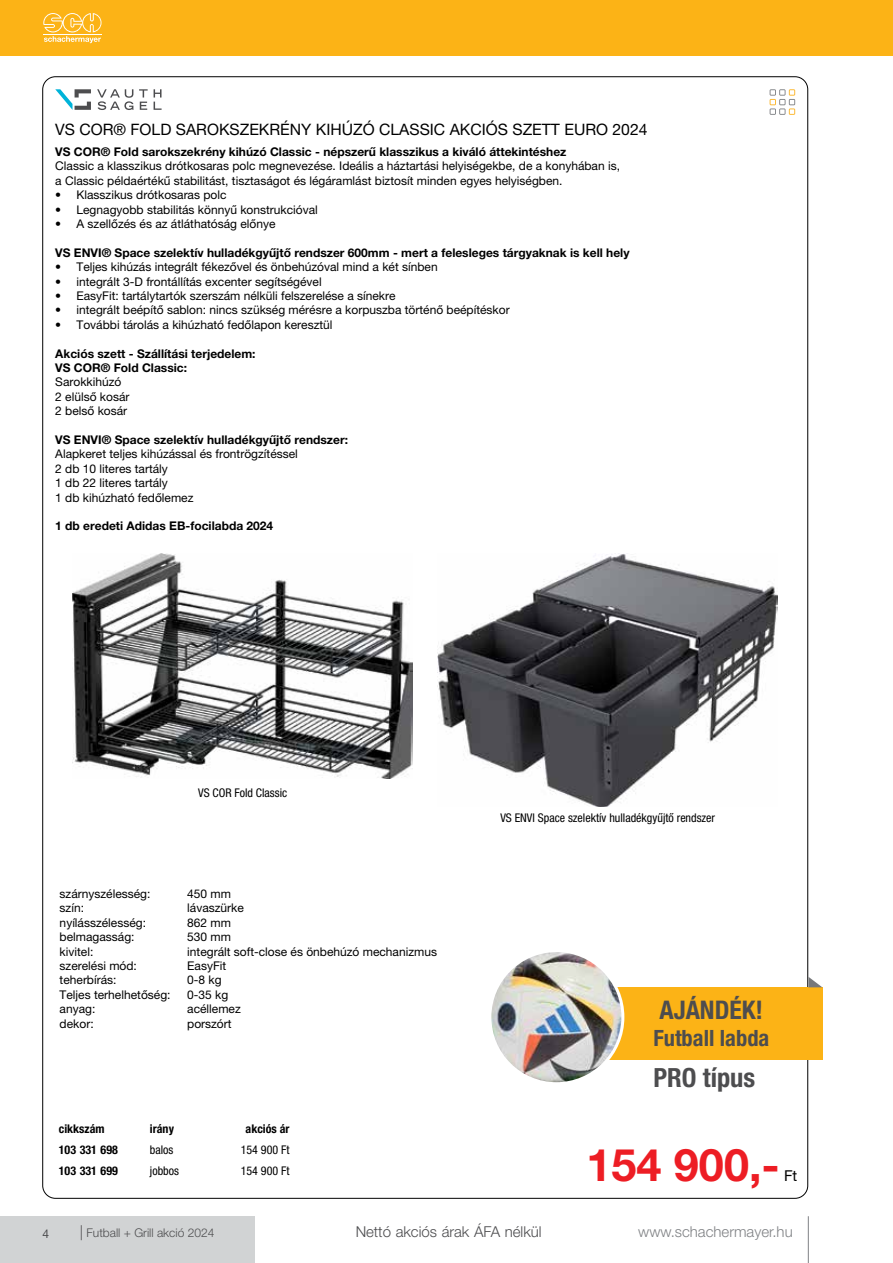
<style>
.page{position:relative;width:893px;height:1263px;background:#fff}
.page>*{position:absolute;margin:0;border:0;box-sizing:border-box;transform-origin:0 0}
.t1{font:700 45px "Helvetica Neue LT Pro";color:#ed1d24}
.t2{font:700 condensed 26.4px "Helvetica Neue LT Pro";color:#4d4d4f}
.t3{font:700 condensed 25.65px "Helvetica Neue LT Pro";color:#4d4d4f}
.t4{font:700 condensed 22.5px "Helvetica Neue LT Pro";color:#4d4d4f}
.t5{font:15.75px "Helvetica Neue LT Pro";color:#000}
.t6{font:300 15px "Helvetica Neue LT Pro";color:#4d4d4f}
.t7{font:300 15px "Helvetica Neue LT Pro";color:#808285}
.t8{font:15px "Helvetica Neue LT Pro";color:#000}
.t9{font:12px/14.4px "Helvetica Neue LT Pro";color:#000}
.t10{font:700 12px/14.4px "Helvetica Neue LT Pro";color:#000}
.t11{font:condensed 12px "Helvetica Neue LT Pro";color:#000}
.t12{font:700 condensed 12px "Helvetica Neue LT Pro";color:#000}
.t13{font:300 12px "Helvetica Neue LT Pro";color:#4d4d4f}
.t14{font:12px "Helvetica Neue LT Pro";color:#4d4d4f}
.s1{font-size:15px}
</style>
<div class="page">
<div style="left:0;top:0;width:893px;height:55px;background:#fcb316"></div>
<div style="left:0;top:1216px;width:255px;height:47px;background:#d1d3d4"></div>
<hr style="left:808px;top:1216px;width:1px;height:47px;background:#808285">
<svg style="left:43px;top:13px;width:59px;height:30px"></svg>
<hr style="left:43px;top:34px;width:59px;height:1px;background:#fff">
<svg style="left:154px;top:89px;width:8px;height:21px"></svg>
<svg style="left:139px;top:89px;width:9px;height:21px"></svg>
<svg style="left:97px;top:89px;width:36px;height:21px"></svg>
<svg style="left:55px;top:89px;width:36px;height:21px"></svg>
<svg style="left:770px;top:89px;width:25px;height:26px"></svg>
<img style="left:73px;top:553px;width:340px;height:226px">
<img style="left:438px;top:553px;width:340px;height:253px">
<div style="left:597px;top:987px;width:225px;height:72px;background:#fcb316"></div>
<svg style="left:808px;top:977px;width:14px;height:10px"></svg>
<img style="left:490px;top:951px;width:133px;height:133px;border-radius:66px">
<div style="left:488px;top:949px;width:136px;height:136px;border:3px solid #fff;border-radius:50%"></div>
<h3 class="t5" style="left:55px;top:120px;width:594px">VS COR® FOLD SAROKSZEKRÉNY KIHÚZÓ CLASSIC AKCIÓS SZETT EURO 2024</h3>
<p class="t10" style="left:55px;top:144px;width:513px">VS COR® Fold sarokszekrény kihúzó Classic - népszerű klasszikus a kiváló áttekintéshez</p>
<p class="t9" style="left:55px;top:159px;width:566px">Classic a klasszikus drótkosaras polc megnevezése. Ideális a háztartási helyiségekbe, de a konyhában is, a Classic példaértékű stabilitást, tisztaságot és légáramlást biztosít minden egyes helyiségben.</p>
<p class="t9" style="left:55px;top:187px;width:173px">• Klasszikus drótkosaras polc</p>
<p class="t9" style="left:55px;top:202px;width:264px">• Legnagyobb stabilitás könnyű konstrukcióval</p>
<p class="t9" style="left:55px;top:216px;width:222px">• A szellőzés és az átláthatóság előnye</p>
<p class="t10" style="left:55px;top:245px;width:576px">VS ENVI® Space szelektív hulladékgyűjtő rendszer 600mm - mert a felesleges tárgyaknak is kell hely</p>
<p class="t9" style="left:55px;top:259px;width:384px">• Teljes kihúzás integrált fékezővel és önbehúzóval mind a két sínben</p>
<p class="t9" style="left:55px;top:274px;width:268px">• integrált 3-D frontállítás excenter segítségével</p>
<p class="t9" style="left:55px;top:288px;width:342px">• EasyFit: tartálytartók szerszám nélküli felszerelése a sínekre</p>
<p class="t9" style="left:55px;top:303px;width:456px">• integrált beépítő sablon: nincs szükség mérésre a korpuszba történő beépítéskor</p>
<p class="t9" style="left:55px;top:317px;width:279px">• További tárolás a kihúzható fedőlapon keresztül</p>
<p class="t10" style="left:55px;top:346px;width:202px">Akciós szett - Szállítási terjedelem:<br>VS COR® Fold Classic:</p>
<p class="t9" style="left:55px;top:375px;width:76px">Sarokkihúzó<br>2 elülső kosár<br>2 belső kosár</p>
<p class="t10" style="left:55px;top:432px;width:294px">VS ENVI® Space szelektív hulladékgyűjtő rendszer:</p>
<p class="t9" style="left:55px;top:447px;width:244px">Alapkeret teljes kihúzással és frontrögzítéssel<br>2 db 10 literes tartály<br>1 db 22 literes tartály<br>1 db kihúzható fedőlemez</p>
<p class="t10" style="left:55px;top:519px;width:219px">1 db eredeti Adidas EB-focilabda 2024</p>
<p class="t11" style="left:198px;top:785px;width:91px">VS COR Fold Classic</p>
<p class="t9" style="left:60px;top:886px;width:92px">szárnyszélesség:</p>
<p class="t9" style="left:187px;top:886px;width:45px">450 mm</p>
<p class="t9" style="left:60px;top:901px;width:26px">szín:</p>
<p class="t9" style="left:187px;top:901px;width:58px">lávaszürke</p>
<p class="t9" style="left:60px;top:915px;width:88px">nyílásszélesség:</p>
<p class="t9" style="left:187px;top:915px;width:45px">862 mm</p>
<p class="t9" style="left:60px;top:929px;width:76px">belmagasság:</p>
<p class="t9" style="left:187px;top:929px;width:45px">530 mm</p>
<p class="t9" style="left:60px;top:944px;width:35px">kivitel:</p>
<p class="t9" style="left:187px;top:944px;width:251px">integrált soft-close és önbehúzó mechanizmus</p>
<p class="t9" style="left:60px;top:958px;width:79px">szerelési mód:</p>
<p class="t9" style="left:187px;top:958px;width:41px">EasyFit</p>
<p class="t9" style="left:60px;top:973px;width:58px">teherbírás:</p>
<p class="t9" style="left:187px;top:973px;width:36px">0-8 kg</p>
<p class="t9" style="left:60px;top:987px;width:112px">Teljes terhelhetőség:</p>
<p class="t9" style="left:187px;top:987px;width:43px">0-35 kg</p>
<p class="t9" style="left:60px;top:1001px;width:37px">anyag:</p>
<p class="t9" style="left:187px;top:1001px;width:55px">acéllemez</p>
<p class="t9" style="left:60px;top:1016px;width:36px">dekor:</p>
<p class="t9" style="left:187px;top:1016px;width:46px">porszórt</p>
<p class="t12" style="left:59px;top:1121px;width:47px">cikkszám</p>
<p class="t12" style="left:150px;top:1121px;width:26px">irány</p>
<p class="t12" style="left:246px;top:1121px;width:45px">akciós ár</p>
<p class="t12" style="left:59px;top:1142px;width:61px">103 331 698</p>
<p class="t11" style="left:150px;top:1143px;width:25px">balos</p>
<p class="t11" style="left:241px;top:1143px;width:50px">154 900 Ft</p>
<p class="t12" style="left:59px;top:1163px;width:61px">103 331 699</p>
<p class="t11" style="left:150px;top:1164px;width:31px">jobbos</p>
<p class="t11" style="left:241px;top:1164px;width:50px">154 900 Ft</p>
<p class="t11" style="left:500px;top:810px;width:216px">VS ENVI Space szelektív hulladékgyűjtő rendszer</p>
<h3 class="t3" style="left:659px;top:994px;width:105px">AJÁNDÉK!</h3>
<h3 class="t4" style="left:653px;top:1025px;width:118px">Futball labda</h3>
<h2 class="t2" style="left:653px;top:1062px;width:103px">PRO típus</h2>
<h1 class="t1" style="left:586px;top:1137px;width:195px">154 900,-</h1>
<p class="t8" style="left:784px;top:1167px;width:15px">Ft</p>
<p class="t14" style="left:43px;top:1226px;width:8px">4</p>
<p class="t13" style="left:80px;top:1226px;width:136px"><span class="s1">|</span> Futball + Grill akció 2024</p>
<p class="t6" style="left:355px;top:1223px;width:188px">Nettó akciós árak ÁFA nélkül</p>
<p class="t7" style="left:638px;top:1223px;width:156px">www.schachermayer.hu</p>
</div>
